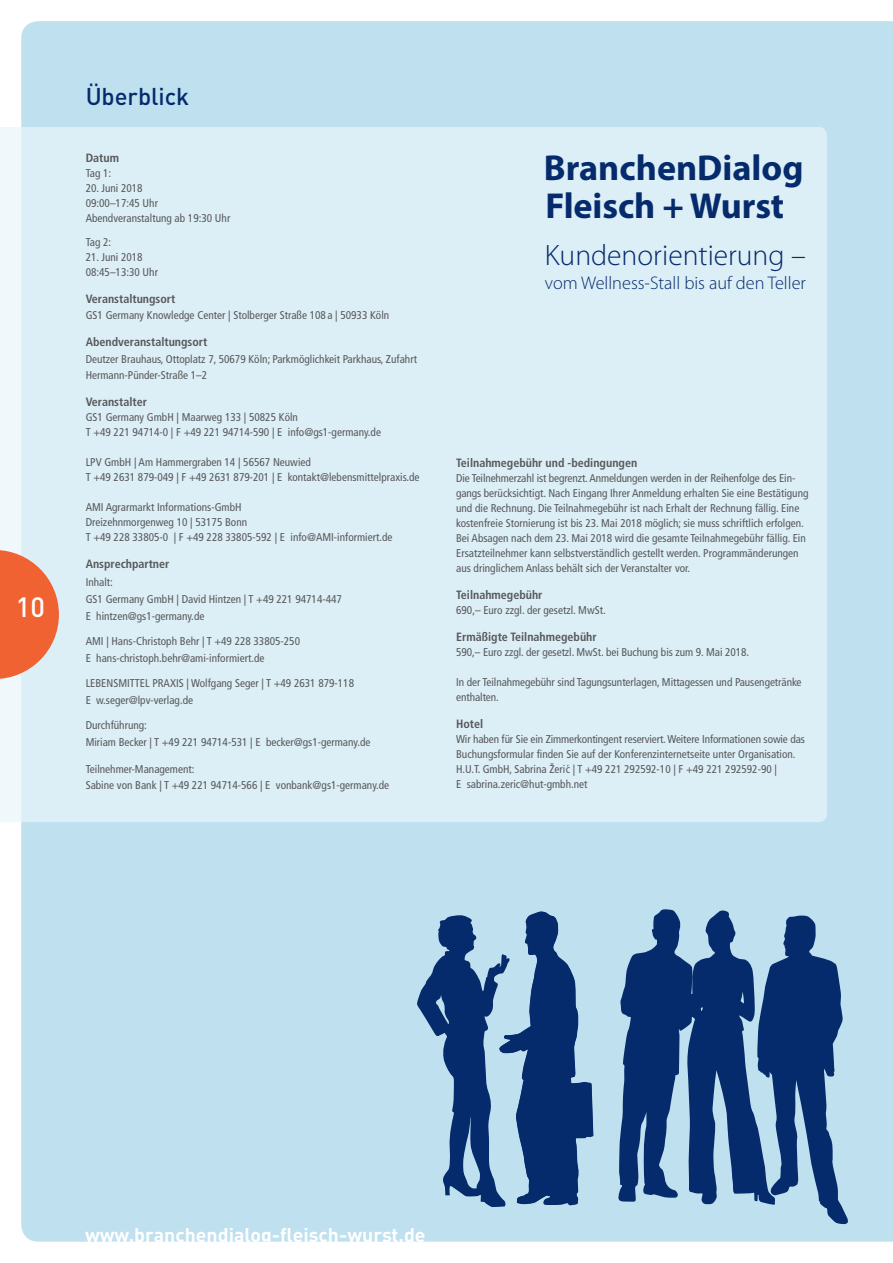
<style>
.page{position:relative;width:893px;height:1263px;background:#fff}
.page>*{position:absolute;margin:0;border:0;box-sizing:border-box;transform-origin:0 0}
.t1{font:700 36.15px/37.7px "Myriad Pro";color:#052b6c}
.t2{font:300 29.55px "Myriad Pro";color:#052b6c}
.t3{font:500 27.6px "DIN";color:#fff}
.t4{font:500 24px "DIN";letter-spacing:-.005em;color:#052b6c}
.t5{font:700 19.5px "DIN";color:#fff}
.t6{font:300 18.3px "Myriad Pro";color:#052b6c}
.t7{font:700 condensed 12px "Frutiger";color:#57585a}
.t8{font:condensed 11.25px/15px "Frutiger";color:#57585a}
</style>
<div class="page">
<div style="left:21px;top:21px;width:872px;height:1220px;background:#bee0ef"></div>
<div style="left:0;top:127px;width:827px;height:695px;background:#dceef6"></div>
<svg style="left:0;top:550px;width:59px;height:129px"></svg>
<svg style="left:619px;top:908px;width:158px;height:334px"></svg>
<svg style="left:756px;top:914px;width:93px;height:311px"></svg>
<svg style="left:415px;top:911px;width:179px;height:296px"></svg>
<h3 class="t3" style="left:16px;top:590px;width:31px">10</h3>
<h3 class="t4" style="left:86px;top:81px;width:105px">Überblick</h3>
<p class="t7" style="left:86px;top:151px;width:35px">Datum</p>
<p class="t8" style="left:86px;top:166px;width:27px">Tag 1:</p>
<p class="t8" style="left:86px;top:181px;width:146px">20. Juni 2018<br>09:00–17:45 Uhr<br>Abendveranstaltung ab 19:30 Uhr</p>
<p class="t8" style="left:86px;top:235px;width:27px">Tag 2:</p>
<p class="t8" style="left:86px;top:250px;width:74px">21. Juni 2018<br>08:45–13:30 Uhr</p>
<p class="t7" style="left:86px;top:292px;width:91px">Veranstaltungsort</p>
<p class="t8" style="left:86px;top:308px;width:305px">GS1 Germany Knowledge Center | Stolberger Straße 108 a | 50933 Köln</p>
<p class="t7" style="left:86px;top:335px;width:123px">Abendveranstaltungsort</p>
<p class="t8" style="left:86px;top:351px;width:333px;line-height:16.5px">Deutzer Brauhaus, Ottoplatz 7, 50679 Köln; Parkmöglichkeit Parkhaus, Zufahrt<br>Hermann-Pünder-Straße 1–2</p>
<p class="t7" style="left:86px;top:395px;width:63px">Veranstalter</p>
<p class="t8" style="left:86px;top:410px;width:297px">GS1 Germany GmbH | Maarweg 133 | 50825 Köln<br>T +49 221 94714-0 | F +49 221 94714-590 | E info@gs1-germany.de</p>
<p class="t8" style="left:86px;top:455px;width:335px">LPV GmbH | Am Hammergraben 14 | 56567 Neuwied<br>T +49 2631 879-049 | F +49 2631 879-201 | E kontakt@lebensmittelpraxis.de</p>
<p class="t8" style="left:86px;top:500px;width:308px">AMI Agrarmarkt Informations-GmbH<br>Dreizehnmorgenweg 10 | 53175 Bonn<br>T +49 228 33805-0 | F +49 228 33805-592 | E info@AMI-informiert.de</p>
<p class="t7" style="left:86px;top:557px;width:85px">Ansprechpartner</p>
<p class="t8" style="left:86px;top:574px;width:258px;line-height:16.5px">Inhalt:<br>GS1 Germany GmbH | David Hintzen | T +49 221 94714-447<br>E hintzen@gs1-germany.de</p>
<p class="t8" style="left:86px;top:633px;width:216px;line-height:16.5px">AMI | Hans-Christoph Behr | T +49 228 33805-250<br>E hans-christoph.behr@ami-informiert.de</p>
<p class="t8" style="left:86px;top:675px;width:270px;line-height:16.5px">LEBENSMITTEL PRAXIS | Wolfgang Seger | T +49 2631 879-118<br>E w.seger@lpv-verlag.de</p>
<p class="t8" style="left:86px;top:717px;width:286px;line-height:16.5px">Durchführung:<br>Miriam Becker | T +49 221 94714-531 | E becker@gs1-germany.de</p>
<p class="t8" style="left:86px;top:760px;width:305px;line-height:16.5px">Teilnehmer-Management:<br>Sabine von Bank | T +49 221 94714-566 | E vonbank@gs1-germany.de</p>
<h1 class="t1" style="left:544px;top:148px;width:261px">BranchenDialog<br>Fleisch + Wurst</h1>
<h2 class="t2" style="left:545px;top:238px;width:262px">Kundenorientierung –</h2>
<h3 class="t6" style="left:545px;top:272px;width:263px">vom Wellness-Stall bis auf den Teller</h3>
<p class="t7" style="left:456px;top:456px;width:183px">Teilnahmegebühr und -bedingungen</p>
<p class="t8" style="left:456px;top:471px;width:354px">Die Teilnehmerzahl ist begrenzt. Anmeldungen werden in der Reihenfolge des Ein&shy;gangs berücksichtigt. Nach Eingang Ihrer Anmeldung erhalten Sie eine Bestätigung und die Rechnung. Die Teilnahmegebühr ist nach Erhalt der Rechnung fällig. Eine kostenfreie Stornierung ist bis 23. Mai 2018 möglich; sie muss schriftlich erfolgen.<br>Bei Absagen nach dem 23. Mai 2018 wird die gesamte Teilnahmegebühr fällig. Ein Ersatzteilnehmer kann selbstverständlich gestellt werden. Programmänderungen aus dringlichem Anlass behält sich der Veranstalter vor.</p>
<p class="t7" style="left:456px;top:588px;width:88px">Teilnahmegebühr</p>
<p class="t8" style="left:456px;top:603px;width:151px">690,– Euro zzgl. der gesetzl. MwSt.</p>
<p class="t7" style="left:456px;top:630px;width:142px">Ermäßigte Teilnahmegebühr</p>
<p class="t8" style="left:456px;top:645px;width:294px">590,– Euro zzgl. der gesetzl. MwSt. bei Buchung bis zum 9. Mai 2018.</p>
<p class="t8" style="left:456px;top:675px;width:347px">In der Teilnahmegebühr sind Tagungsunterlagen, Mittagessen und Pausengetränke enthalten.</p>
<p class="t7" style="left:456px;top:717px;width:29px">Hotel</p>
<p class="t8" style="left:456px;top:732px;width:350px">Wir haben für Sie ein Zimmerkontingent reserviert. Weitere Informationen sowie das Buchungsformular finden Sie auf der Konferenzinternetseite unter Organisation.<br>H.U.T. GmbH, Sabrina Žeri´c | T +49 221 292592-10 | F +49 221 292592-90 |<br>E sabrina.zeric@hut-gmbh.net</p>
<h3 class="t5" style="left:85px;top:1222px;width:342px">www.branchendialog-fleisch-wurst.de</h3>
</div>
